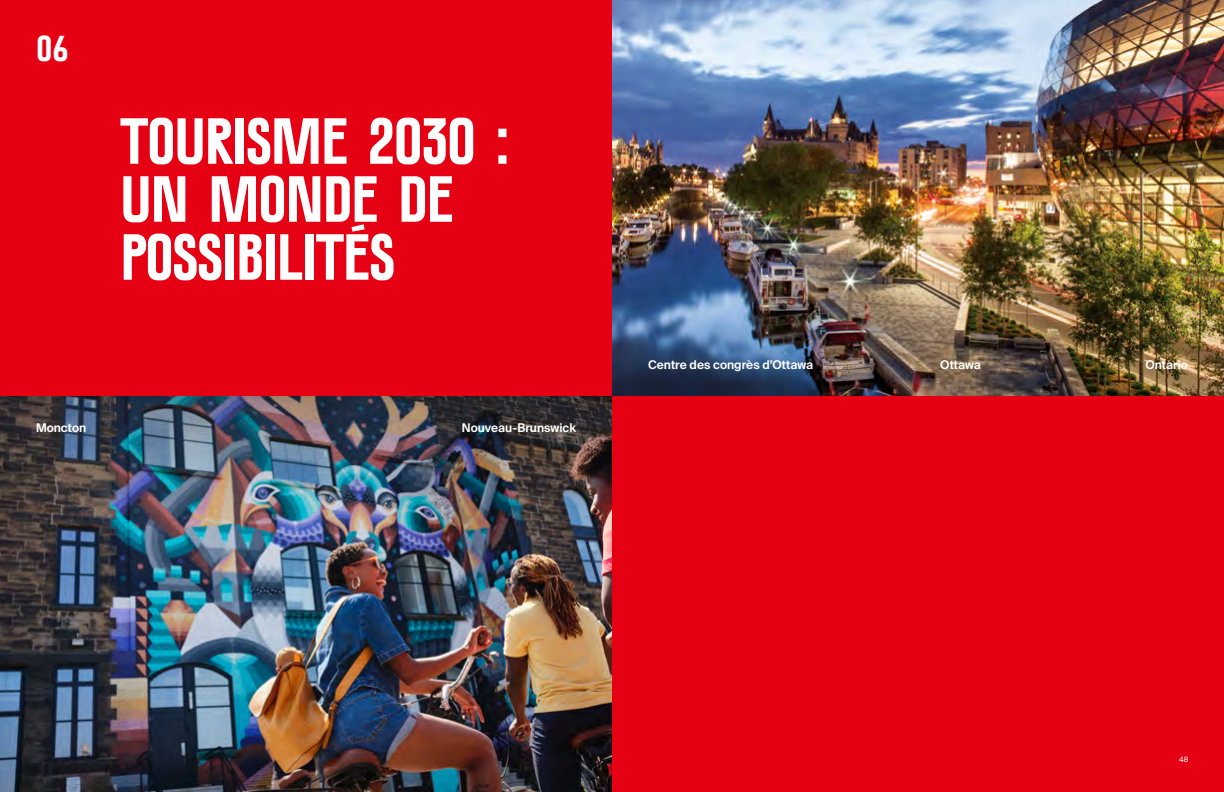
<style>
.page{position:relative;width:1224px;height:792px;background:#e60013}
.page>*{position:absolute;margin:0;border:0;box-sizing:border-box;transform-origin:0 0}
.t1{font:700 65px/58px "Canada";letter-spacing:-.035em;color:#fff}
.t2{font:700 36px "Canada";color:#fff}
.t3{font:600 12px "Suisse Intl";color:#fff}
.t4{font:8px "Suisse BP Intl";color:#fff}
</style>
<div class="page">
<img style="left:0;top:527px;width:612px;height:139px">
<img style="left:612px;top:0;width:612px;height:396px">
<img style="left:0;top:666px;width:612px;height:126px">
<img style="left:0;top:396px;width:612px;height:131px">
<h2 class="t2" style="left:36px;top:30px;width:34px">06</h2>
<h1 class="t1" style="left:120px;top:112px;width:392px">TOURISME 2030 :<br>UN MONDE DE<br>POSSIBILITÉS</h1>
<p class="t3" style="left:36px;top:421px;width:52px">Moncton</p>
<p class="t3" style="left:462px;top:421px;width:116px">Nouveau-Brunswick</p>
<p class="t3" style="left:648px;top:358px;width:167px">Centre des congrès d’Ottawa</p>
<p class="t3" style="left:940px;top:358px;width:42px">Ottawa</p>
<p class="t3" style="left:1145px;top:358px;width:44px">Ontario</p>
<p class="t4" style="left:1179px;top:755px;width:11px">48</p>
</div>
